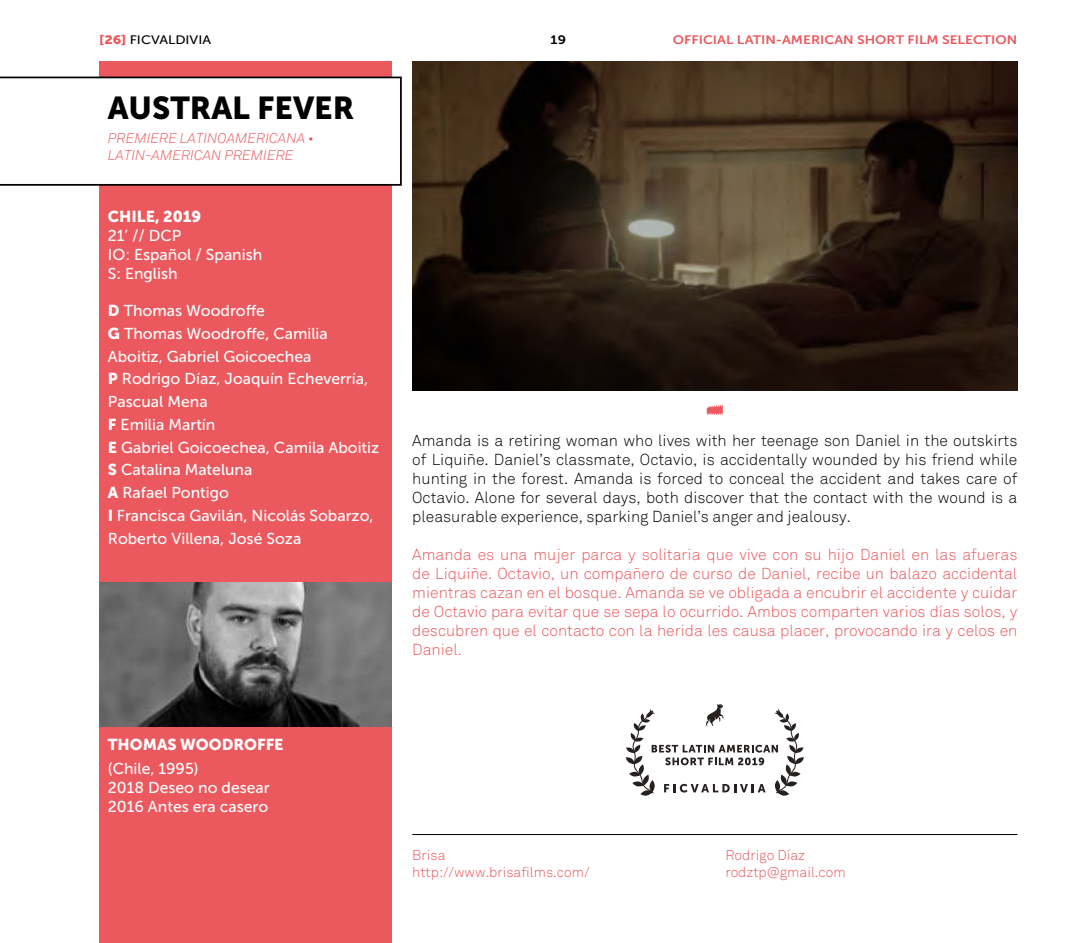
<style>
.page{position:relative;width:1067px;height:943px;background:#fff}
.page>*{position:absolute;margin:0;border:0;box-sizing:border-box;transform-origin:0 0}
.t1{font:31.5px "Museo Sans 900";color:#000}
.t2{font:300 15.75px/18.9px "Akkurat";color:#eb595e;text-align:justify}
.t3{font:300 15.75px/18.9px "Akkurat";color:#000;text-align:justify}
.t4{font:15.75px/22.8px "Museo Sans 500";color:#fff}
.t5{font:15.75px "Museo Sans 900";color:#fff}
.t6{font:300 14px/16.8px "Akkurat";color:#eb595e}
.t7{font:italic 300 14px/16.8px "Akkurat";color:#eb595e}
.t8{font:12.25px "Museo Sans 700";color:#eb595e;scale:1.13 1}
.t9{font:12.25px "Museo Sans 500";color:#000;scale:1.13 1}
.t10{font:12.25px "Museo Sans 700";color:#000;scale:1.13 1}
.s1{font-family:"Museo Sans 900";color:#eb595e}
.s2{font-family:"Museo Sans 900"}
</style>
<div class="page">
<img style="left:412px;top:61px;width:605px;height:330px">
<div style="left:99px;top:61px;width:292px;height:882px;background:#eb595e"></div>
<div style="left:0;top:77px;width:401px;height:108px;background:#fff"></div>
<div style="left:0;top:77px;width:402px;height:109px;border:2px solid #000"></div>
<hr style="left:412px;top:834px;width:605px;height:1px;background:#000">
<img style="left:99px;top:582px;width:292px;height:144px">
<svg style="left:707px;top:404px;width:16px;height:11px"></svg>
<svg style="left:625px;top:704px;width:179px;height:91px"></svg>
<p class="t9" style="left:99px;top:33px;width:100px"><span class="s1">[26]</span> FICVALDIVIA</p>
<p class="t10" style="left:550px;top:33px;width:15px">19</p>
<h1 class="t1" style="left:108px;top:90px;width:248px">AUSTRAL FEVER</h1>
<p class="t7" style="left:108px;top:130px;width:208px">PREMIERE LATINOAMERICANA •<br>LATIN-AMERICAN PREMIERE</p>
<p class="t5" style="left:108px;top:208px;width:95px">CHILE, 2019</p>
<p class="t4" style="left:108px;top:226px;width:156px;line-height:18.9px">21’ // DCP<br>IO: Español / Spanish<br>S: English</p>
<p class="t8" style="left:673px;top:33px;width:306px">OFFICIAL LATIN-AMERICAN SHORT FILM SELECTION</p>
<p class="t4" style="left:108px;top:299px;width:273px"><span class="s2">D</span> Thomas Woodroffe<br><span class="s2">G</span> Thomas Woodroffe, Camilia<br>Aboitiz, Gabriel Goicoechea<br><span class="s2">P</span> Rodrigo Díaz, Joaquín Echeverría,<br>Pascual Mena<br><span class="s2">F</span> Emilia Martín<br><span class="s2">E</span> Gabriel Goicoechea, Camila Aboitiz<br><span class="s2">S</span> Catalina Mateluna<br><span class="s2">A</span> Rafael Pontigo<br><span class="s2">I</span> Francisca Gavilán, Nicolás Sobarzo,<br>Roberto Villena, José Soza</p>
<p class="t5" style="left:108px;top:735px;width:177px">THOMAS WOODROFFE</p>
<p class="t4" style="left:108px;top:759px;width:163px;line-height:18.9px">(Chile, 1995)<br>2018 Deseo no desear<br>2016 Antes era casero</p>
<p class="t3" style="left:412px;top:431px;width:606px">Amanda is a retiring woman who lives with her teenage son Daniel in the outskirts of Liquiñe. Daniel’s classmate, Octavio, is accidentally wounded by his friend while hunting in the forest. Amanda is forced to conceal the accident and takes care of Octavio. Alone for several days, both discover that the contact with the wound is a pleasurable experience, sparking Daniel’s anger and jealousy.</p>
<p class="t2" style="left:412px;top:545px;width:606px">Amanda es una mujer parca y solitaria que vive con su hijo Daniel en las afueras de Liquiñe. Octavio, un compañero de curso de Daniel, recibe un balazo accidental mientras cazan en el bosque. Amanda se ve obligada a encubrir el accidente y cuidar de Octavio para evitar que se sepa lo ocurrido. Ambos comparten varios días solos, y descubren que el contacto con la herida les causa placer, provocando ira y celos en Daniel.</p>
<p class="t6" style="left:412px;top:846px;width:179px">Brisa http://www.brisafilms.com/</p>
<p class="t6" style="left:725px;top:846px;width:122px">Rodrigo Díaz rodztp@gmail.com</p>
</div>
